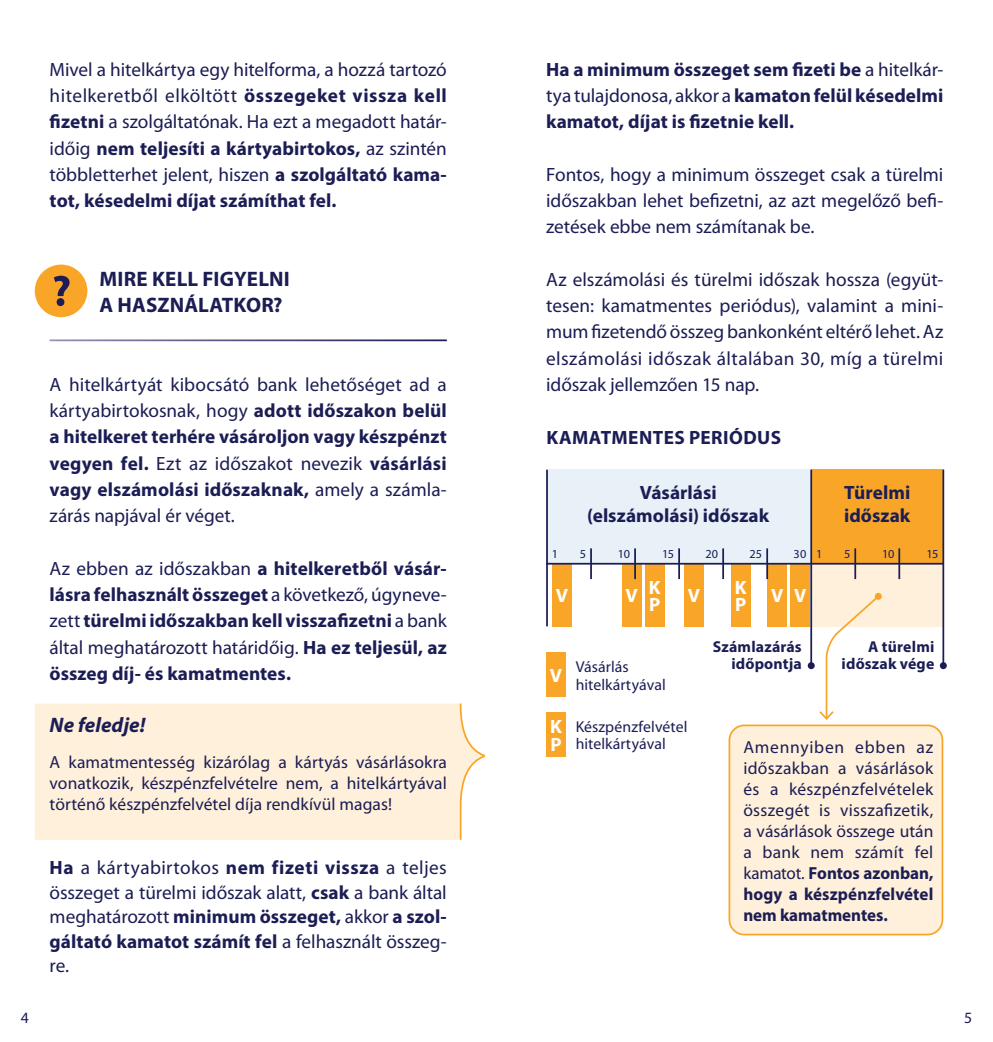
<style>
.page{position:relative;width:993px;height:1042px;background:#fff}
.page>*{position:absolute;margin:0;border:0;box-sizing:border-box;transform-origin:0 0}
.t1{font:700 21px/26.2px "Myriad Pro";letter-spacing:.01em;color:#1b1d54}
.t2{font:italic 700 21px "Myriad Pro";color:#1b1d54}
.t3{font:19.25px/26.2px "Myriad Pro";color:#1b1d54;text-align:justify}
.t4{font:700 19.25px/26.2px "Myriad Pro";letter-spacing:.005em;color:#1b1d54;text-align:justify}
.t5{font:700 19.25px/17.5px "Myriad Pro";color:#fff}
.t6{font:17.5px/21px "Myriad Pro";letter-spacing:.005em;color:#1b1d54;text-align:justify}
.t7{font:15.75px/17.5px "Myriad Pro";letter-spacing:.005em;color:#1b1d54}
.t8{font:700 15.75px/17.5px "Myriad Pro";letter-spacing:.01em;color:#1b1d54;text-align:right}
.t9{font:12.25px "Myriad Pro";letter-spacing:-.03em;color:#1b1d54}
.s1{font-weight:700}
.s2{font-weight:400}
</style>
<div class="page">
<div style="left:35px;top:703px;width:423px;height:137px;background:#fef0da"></div>
<svg style="left:458px;top:703px;width:27px;height:137px"></svg>
<div style="left:35px;top:265px;width:52px;height:52px;background:#f9a628;border-radius:50%"></div>
<svg style="left:54px;top:276px;width:15px;height:30px"></svg>
<div style="left:811px;top:563px;width:132px;height:63px;background:#fef0da"></div>
<div style="left:552px;top:564px;width:19px;height:62px;background:#f9a628"></div>
<div style="left:546px;top:652px;width:20px;height:45px;background:#f9a628"></div>
<div style="left:621px;top:564px;width:20px;height:62px;background:#f9a628"></div>
<div style="left:683px;top:564px;width:20px;height:62px;background:#f9a628"></div>
<div style="left:767px;top:564px;width:19px;height:62px;background:#f9a628"></div>
<div style="left:790px;top:564px;width:20px;height:62px;background:#f9a628"></div>
<div style="left:644px;top:564px;width:20px;height:62px;background:#f9a628"></div>
<div style="left:546px;top:712px;width:20px;height:45px;background:#f9a628"></div>
<div style="left:730px;top:564px;width:20px;height:62px;background:#f9a628"></div>
<div style="left:546px;top:470px;width:264px;height:93px;background:#e8f1f8"></div>
<div style="left:811px;top:470px;width:132px;height:93px;background:#f9a628"></div>
<div style="left:729px;top:725px;width:213px;height:209px;background:#fef0da;border-radius:15px"></div>
<div style="left:728px;top:724px;width:215px;height:211px;border:2px solid #f9a628;border-radius:15px"></div>
<hr style="left:546px;top:563px;width:397px;height:1px;background:#1b1d54">
<hr style="left:810px;top:470px;width:1px;height:195px;background:#1b1d54">
<div style="left:807px;top:662px;width:7px;height:7px;background:#1b1d54;border-radius:50%"></div>
<hr style="left:546px;top:470px;width:1px;height:156px;background:#1b1d54">
<hr style="left:854px;top:548px;width:1px;height:31px;background:#1b1d54">
<hr style="left:898px;top:548px;width:1px;height:31px;background:#1b1d54">
<hr style="left:590px;top:548px;width:1px;height:31px;background:#1b1d54">
<hr style="left:634px;top:548px;width:1px;height:31px;background:#1b1d54">
<hr style="left:678px;top:548px;width:1px;height:31px;background:#1b1d54">
<hr style="left:722px;top:548px;width:1px;height:31px;background:#1b1d54">
<hr style="left:766px;top:548px;width:1px;height:31px;background:#1b1d54">
<hr style="left:942px;top:470px;width:1px;height:195px;background:#1b1d54">
<div style="left:939px;top:662px;width:7px;height:7px;background:#1b1d54;border-radius:50%"></div>
<svg style="left:817px;top:594px;width:63px;height:126px"></svg>
<p class="t3" style="left:50px;top:57px;width:398px">Mivel a hitelkártya egy hitelforma, a hozzá tartozó hitelkeretből elköltött <span class="s1">összegeket vissza kell fizetni</span> a szolgáltatónak. Ha ezt a megadott határ&shy;időig <span class="s1">nem teljesíti a kártyabirtokos,</span> az szintén többletterhet jelent, hiszen <span class="s1">a szolgáltató kama&shy;tot, késedelmi díjat számíthat fel.</span></p>
<p class="t1" style="left:99px;top:265px;width:192px">MIRE KELL FIGYELNI<br>A HASZNÁLATKOR?</p>
<p class="t3" style="left:50px;top:372px;width:398px">A hitelkártyát kibocsátó bank lehetőséget ad a kártyabirtokosnak, hogy <span class="s1">adott időszakon belül a hitelkeret terhére vásároljon vagy készpénzt vegyen fel.</span> Ezt az időszakot nevezik <span class="s1">vásárlási vagy elszámolási időszaknak,</span> amely a számla&shy;zárás napjával ér véget.</p>
<p class="t4" style="left:50px;top:554px;width:398px"><span class="s2">Az ebben az időszakban</span> a hitelkeretből vásár&shy;lásra felhasznált összeget <span class="s2">a következő, úgyneve&shy;zett</span> türelmi időszakban kell visszafizetni <span class="s2">a bank által meghatározott határidőig.</span> Ha ez teljesül, az összeg díj- és kamatmentes.</p>
<p class="t2" style="left:50px;top:711px;width:97px">Ne feledje!</p>
<p class="t6" style="left:50px;top:752px;width:398px">A kamatmentesség kizárólag a kártyás vásárlásokra vonatkozik, készpénzfelvételre nem, a hitelkártyával történő készpénzfelvétel díja rendkívül magas!</p>
<p class="t3" style="left:50px;top:856px;width:398px;line-height:24.5px"><span class="s1">Ha</span> a kártyabirtokos <span class="s1">nem fizeti vissza</span> a teljes összeget a türelmi időszak alatt, <span class="s1">csak</span> a bank által meghatározott <span class="s1">minimum összeget,</span> akkor <span class="s1">a szol&shy;gáltató kamatot számít fel</span> a felhasznált összeg&shy;re.</p>
<p class="t4" style="left:546px;top:56px;width:398px">Ha a minimum összeget sem fizeti be <span class="s2">a hitelkár&shy;tya tulajdonosa, akkor a</span> kamaton felül késedelmi kamatot, díjat is fizetnie kell.</p>
<p class="t3" style="left:546px;top:162px;width:398px">Fontos, hogy a minimum összeget csak a türelmi időszakban lehet befizetni, az azt megelőző befi&shy;zetések ebbe nem számítanak be.</p>
<p class="t3" style="left:546px;top:267px;width:398px">Az elszámolási és türelmi időszak hossza (együt&shy;tesen: kamatmentes periódus), valamint a mini&shy;mum fizetendő összeg bankonként eltérő lehet. Az elszámolási időszak általában 30, míg a türelmi időszak jellemzően 15 nap.</p>
<p class="t4" style="left:546px;top:423px;width:236px">KAMATMENTES PERIÓDUS</p>
<p class="t4" style="left:587px;top:480px;width:183px;line-height:22.8px;text-align:center">Vásárlási (elszámolási) időszak</p>
<p class="t4" style="left:843px;top:480px;width:68px;line-height:22.8px">Türelmi időszak</p>
<p class="t9" style="left:552px;top:547px;width:8px">1</p>
<p class="t9" style="left:579px;top:547px;width:8px">5</p>
<p class="t9" style="left:617px;top:547px;width:14px">10</p>
<p class="t9" style="left:662px;top:547px;width:13px">15</p>
<p class="t9" style="left:705px;top:547px;width:14px">20</p>
<p class="t9" style="left:749px;top:547px;width:14px">25</p>
<p class="t9" style="left:793px;top:547px;width:30px">30 1</p>
<p class="t9" style="left:843px;top:547px;width:8px">5</p>
<p class="t9" style="left:881px;top:547px;width:14px">10</p>
<p class="t9" style="left:926px;top:547px;width:13px">15</p>
<p class="t5" style="left:555px;top:586px;width:14px">V</p>
<p class="t5" style="left:648px;top:578px;width:13px">K<br>P</p>
<p class="t5" style="left:734px;top:578px;width:13px">K<br>P</p>
<p class="t5" style="left:625px;top:586px;width:14px">V</p>
<p class="t5" style="left:687px;top:586px;width:14px">V</p>
<p class="t5" style="left:770px;top:586px;width:37px">V V</p>
<p class="t5" style="left:549px;top:666px;width:14px">V</p>
<p class="t5" style="left:550px;top:717px;width:13px">K<br>P</p>
<p class="t7" style="left:575px;top:658px;width:91px">Vásárlás hitelkártyával</p>
<p class="t7" style="left:575px;top:718px;width:113px">Készpénzfelvétel hitelkártyával</p>
<p class="t8" style="left:712px;top:637px;width:90px">Számlazárás időpontja</p>
<p class="t8" style="left:841px;top:637px;width:94px">A türelmi időszak vége</p>
<p class="t6" style="left:743px;top:736px;width:191px">Amennyiben ebben az időszakban a vásárlások és a készpénzfelvételek összegét is visszafizetik, a vásárlások összege után a bank nem számít fel kamatot. <span class="s1">Fontos azonban, hogy a készpénzfelvétel nem kamatmentes.</span></p>
<p class="t7" style="left:21px;top:1009px;width:10px">4</p>
<p class="t7" style="left:963px;top:1009px;width:10px">5</p>
</div>
